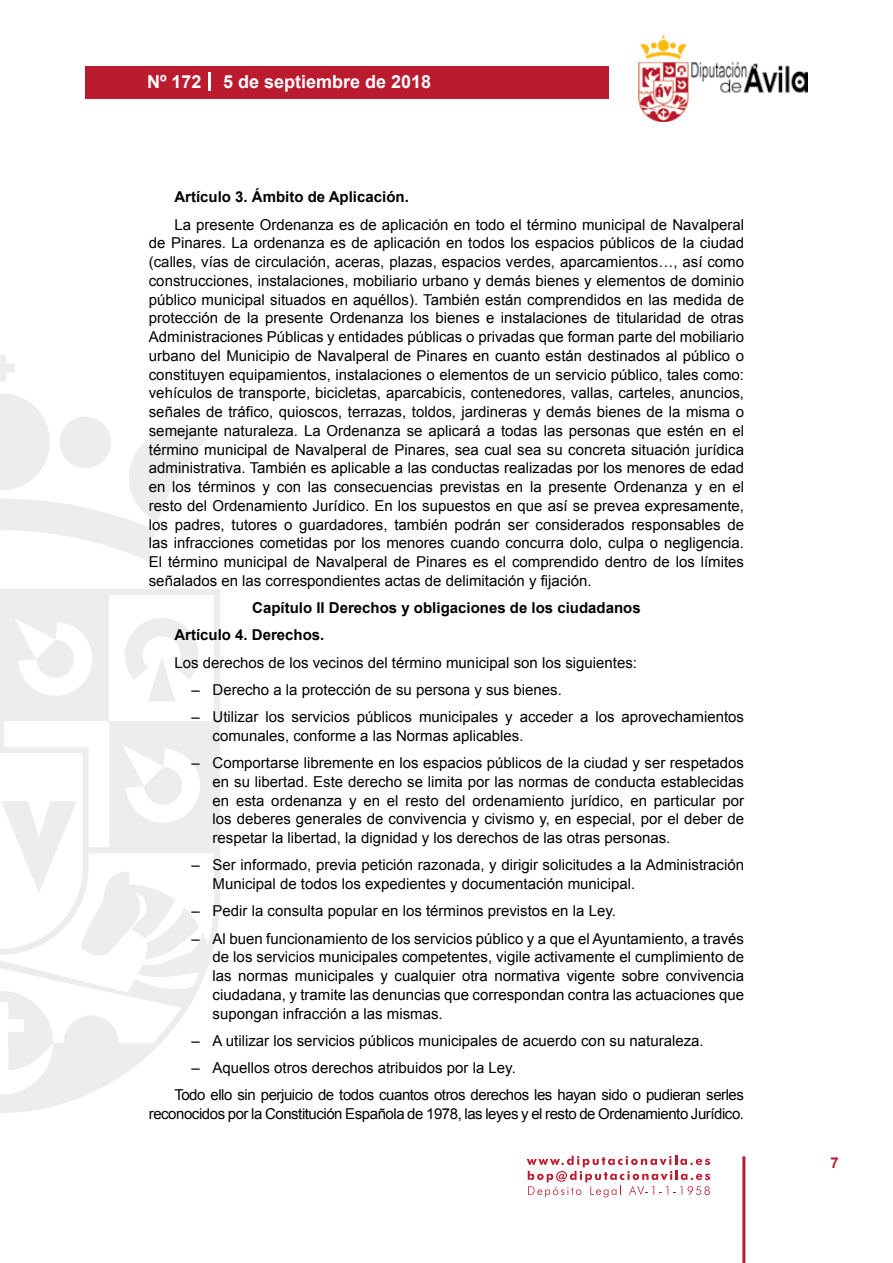
<style>
.page{position:relative;width:893px;height:1263px;background:#fff}
.page>*{position:absolute;margin:0;border:0;box-sizing:border-box;transform-origin:0 0}
.t1{font:700 18px "Arial";color:#fff}
.t2{font:15px/18.8px "Arial";color:#000;text-align:justify}
.t3{font:15px/27.3px "Arial";letter-spacing:-.03em;color:#000}
.t4{font:700 15px/27.3px "Arial";color:#000}
.t5{font:700 15px "Arial";color:#ba1b2f}
</style>
<div class="page">
<svg style="left:527px;top:1156px;width:183px;height:41px"></svg>
<div style="left:85px;top:66px;width:523px;height:33px;background:#ba1b2f"></div>
<img style="left:638px;top:36px;width:170px;height:86px">
<hr style="left:742px;top:1156px;width:3px;height:107px;background:#ba1b2f">
<svg style="left:208px;top:72px;width:2px;height:18px"></svg>
<svg style="left:0;top:355px;width:15px;height:27px"></svg>
<svg style="left:0;top:393px;width:206px;height:168px"></svg>
<svg style="left:0;top:589px;width:220px;height:524px"></svg>
<svg style="left:36px;top:640px;width:40px;height:40px"></svg>
<svg style="left:125px;top:618px;width:74px;height:83px"></svg>
<svg style="left:0;top:991px;width:53px;height:79px"></svg>
<svg style="left:1px;top:767px;width:198px;height:192px"></svg>
<p class="t1" style="left:147px;top:69px;width:286px">Nº 172 5 de septiembre de 2018</p>
<p class="t4" style="left:174px;top:184px;width:236px">Artículo 3. Ámbito de Aplicación.</p>
<p class="t2" style="left:149px;top:215px;width:597px;text-indent:26px">La presente Ordenanza es de aplicación en todo el término municipal de Navalperal de Pinares. La ordenanza es de aplicación en todos los espacios públicos de la ciudad (calles, vías de circulación, aceras, plazas, espacios verdes, aparcamientos…, así como construcciones, instalaciones, mobiliario urbano y demás bienes y elementos de dominio público municipal situados en aquéllos). También están comprendidos en las medida de protección de la presente Ordenanza los bienes e instalaciones de titularidad de otras Administraciones Públicas y entidades públicas o privadas que forman parte del mobiliario urbano del Municipio de Navalperal de Pinares en cuanto están destinados al público o constituyen equipamientos, instalaciones o elementos de un servicio público, tales como: vehículos de transporte, bicicletas, aparcabicis, contenedores, vallas, carteles, anuncios, señales de tráfico, quioscos, terrazas, toldos, jardineras y demás bienes de la misma o semejante naturaleza. La Ordenanza se aplicará a todas las personas que estén en el término municipal de Navalperal de Pinares, sea cual sea su concreta situación jurídica administrativa. También es aplicable a las conductas realizadas por los menores de edad en los términos y con las consecuencias previstas en la presente Ordenanza y en el resto del Ordenamiento Jurídico. En los supuestos en que así se prevea expresamente, los padres, tutores o guardadores, también podrán ser considerados responsables de las infracciones cometidas por los menores cuando concurra dolo, culpa o negligencia.<br>El término municipal de Navalperal de Pinares es el comprendido dentro de los límites señalados en las correspondientes actas de delimitación y fijación.</p>
<p class="t4" style="left:174px;top:595px;width:468px;text-indent:78px">Capítulo II Derechos y obligaciones de los ciudadanos<br>Artículo 4. Derechos.</p>
<p class="t2" style="left:174px;top:653px;width:464px">Los derechos de los vecinos del término municipal son los siguientes:</p>
<p class="t2" style="left:191px;top:680px;width:372px">– Derecho a la protección de su persona y sus bienes.</p>
<p class="t2" style="left:213px;top:708px;width:533px;text-indent:-21px">– Utilizar los servicios públicos municipales y acceder a los aprovechamientos comunales, conforme a las Normas aplicables.</p>
<p class="t2" style="left:213px;top:754px;width:533px;text-indent:-21px">– Comportarse libremente en los espacios públicos de la ciudad y ser respetados en su libertad. Este derecho se limita por las normas de conducta establecidas en esta ordenanza y en el resto del ordenamiento jurídico, en particular por los deberes generales de convivencia y civismo y, en especial, por el deber de respetar la libertad, la dignidad y los derechos de las otras personas.</p>
<p class="t2" style="left:213px;top:856px;width:533px;text-indent:-21px">– Ser informado, previa petición razonada, y dirigir solicitudes a la Administración<br>Municipal de todos los expedientes y documentación municipal.</p>
<p class="t2" style="left:191px;top:902px;width:426px">– Pedir la consulta popular en los términos previstos en la Ley.</p>
<p class="t2" style="left:213px;top:929px;width:533px;text-indent:-21px">– Al buen funcionamiento de los servicios público y a que el Ayuntamiento, a través de los servicios municipales competentes, vigile activamente el cumplimiento de las normas municipales y cualquier otra normativa vigente sobre convivencia ciudadana, y tramite las denuncias que correspondan contra las actuaciones que supongan infracción a las mismas.</p>
<p class="t2" style="left:191px;top:1031px;width:514px">– A utilizar los servicios públicos municipales de acuerdo con su naturaleza.</p>
<p class="t3" style="left:174px;top:1054px;width:571px;text-indent:17px">– Aquellos otros derechos atribuidos por la Ley.<br>Todo ello sin perjuicio de todos cuantos otros derechos les hayan sido o pudieran serles</p>
<p class="t3" style="left:149px;top:1100px;width:597px">reconocidos por la Constitución Española de 1978, las leyes y el resto de Ordenamiento Jurídico.</p>
<p class="t5" style="left:831px;top:1153px;width:10px">7</p>
</div>
